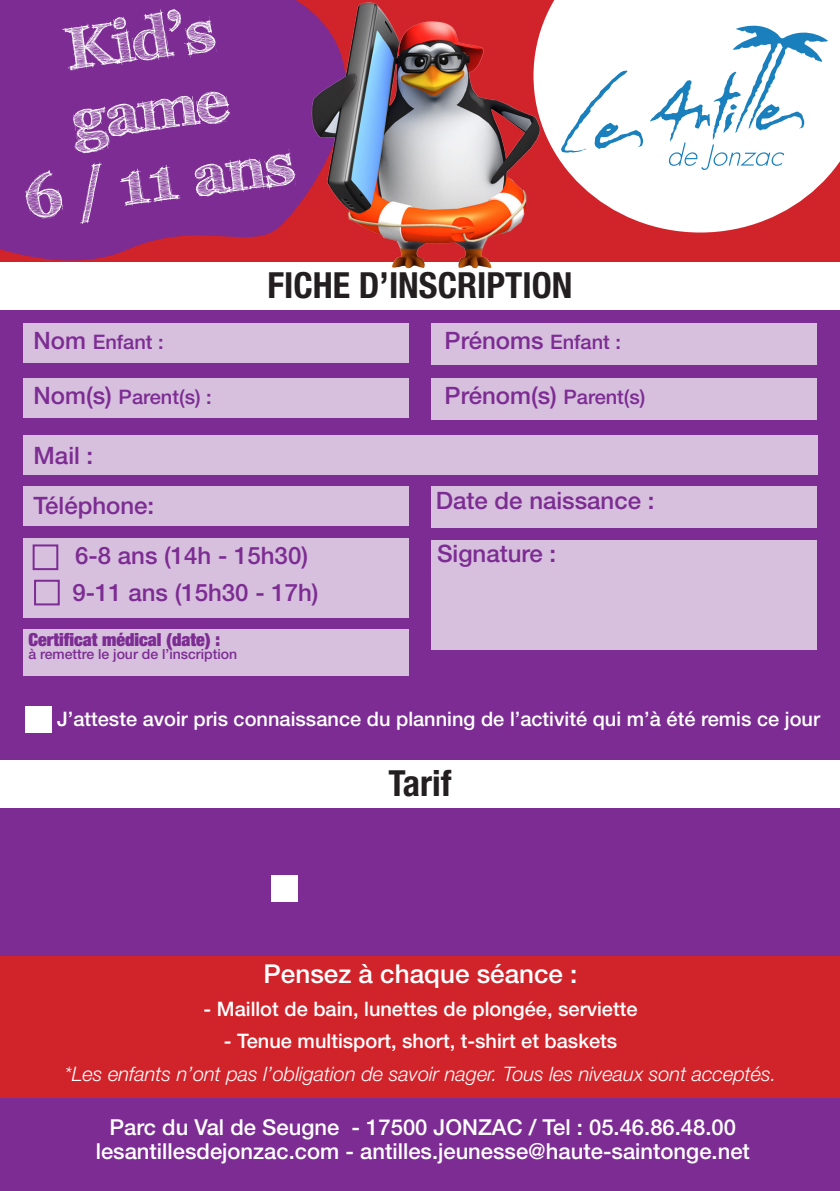
<style>
.page{position:relative;width:840px;height:1191px;background:#fff}
.page>*{position:absolute;margin:0;border:0;box-sizing:border-box;transform-origin:0 0}
.t1{font:700 59.2px/71.2px "FFF Tusj";color:#fff}
.t2{font:700 condensed 36px "Helvetica Neue LT Std";color:#231f20}
.t3{font:500 26px "Helvetica Neue LT Std";color:#fff}
.t4{font:500 24px "Helvetica Neue LT Std";color:#7c2c92}
.t5{font:500 22px "Helvetica Neue LT Std";color:#fff}
.t6{font:500 20px "Helvetica Neue LT Std";color:#fff}
.t7{font:italic 300 20px "Helvetica Neue LT Std";color:#fff}
.t8{font:500 20px "Helvetica Neue LT Std";color:#7c2c92}
.t9{font:900 condensed 18px "Helvetica Neue LT Std";color:#7c2c92}
.t10{font:500 14px "Helvetica Neue LT Std";color:#7c2c92}
.s1{font-size:24px}
.s2{font-size:20px}
</style>
<div class="page">
<div style="left:0;top:0;width:839px;height:265px;background:#d1232a"></div>
<div style="left:0;top:0;width:292px;height:261px;background:#7c2c92"></div>
<div style="left:0;top:262px;width:839px;height:929px;background:#7c2c92"></div>
<div style="left:0;top:262px;width:839px;height:47px;background:#fff"></div>
<div style="left:0;top:760px;width:839px;height:47px;background:#fff"></div>
<div style="left:23px;top:323px;width:385px;height:40px;background:#d7bfde"></div>
<div style="left:23px;top:378px;width:385px;height:40px;background:#d7bfde"></div>
<div style="left:431px;top:323px;width:385px;height:41px;background:#d7bfde"></div>
<div style="left:431px;top:378px;width:385px;height:41px;background:#d7bfde"></div>
<div style="left:0;top:956px;width:839px;height:142px;background:#d1232a"></div>
<svg style="left:570px;top:0;width:269px;height:232px;fill:#fff"></svg>
<svg style="left:570px;top:71px;width:72px;height:82px"></svg>
<svg style="left:649px;top:20px;width:178px;height:150px"></svg>
<img style="left:292px;top:0;width:278px;height:269px">
<div style="left:23px;top:486px;width:385px;height:40px;background:#d7bfde"></div>
<div style="left:23px;top:435px;width:793px;height:40px;background:#d7bfde"></div>
<div style="left:23px;top:629px;width:385px;height:47px;background:#d7bfde"></div>
<div style="left:23px;top:539px;width:385px;height:79px;background:#d7bfde"></div>
<div style="left:431px;top:540px;width:385px;height:110px;background:#d7bfde"></div>
<div style="left:431px;top:486px;width:385px;height:42px;background:#d7bfde"></div>
<div style="left:33px;top:544px;width:25px;height:26px;border:2px solid #7c2c92"></div>
<div style="left:34px;top:580px;width:26px;height:25px;border:2px solid #7c2c92"></div>
<div style="left:271px;top:875px;width:26px;height:26px;background:#fff"></div>
<div style="left:26px;top:706px;width:26px;height:26px;background:#fff"></div>
<p class="t1" style="left:58px;top:14px;width:159px;rotate:-7deg">Kid’s game</p>
<p class="t1" style="left:20px;top:161px;width:272px;rotate:-7deg">6 / 11 ans</p>
<p class="t8" style="left:34px;top:330px;width:131px"><span class="s1">Nom</span> Enfant :</p>
<p class="t8" style="left:34px;top:385px;width:179px"><span class="s1">Nom(s)</span> Parent(s) :</p>
<p class="t2" style="left:267px;top:263px;width:306px">FICHE D’INSCRIPTION</p>
<p class="t4" style="left:444px;top:326px;width:178px">Prénoms <span class="s2">Enfant :</span></p>
<p class="t4" style="left:444px;top:381px;width:202px">Prénom(s) <span class="s2">Parent(s)</span></p>
<p class="t4" style="left:34px;top:441px;width:61px">Mail :</p>
<p class="t4" style="left:34px;top:491px;width:122px">Téléphone:</p>
<p class="t4" style="left:75px;top:541px;width:234px">6-8 ans (14h - 15h30)</p>
<p class="t4" style="left:72px;top:578px;width:247px">9-11 ans (15h30 - 17h)</p>
<p class="t9" style="left:28px;top:628px;width:193px">Certificat médical (date) :</p>
<p class="t10" style="left:28px;top:645px;width:210px">à remettre le jour de l’inscription</p>
<p class="t4" style="left:435px;top:486px;width:220px">Date de naissance :</p>
<p class="t4" style="left:437px;top:539px;width:121px">Signature :</p>
<p class="t6" style="left:57px;top:706px;width:764px">J’atteste avoir pris connaissance du planning de l’activité qui m’à été remis ce jour</p>
<p class="t2" style="left:388px;top:761px;width:65px">Tarif</p>
<p class="t3" style="left:263px;top:958px;width:315px">Pensez à chaque séance :</p>
<p class="t6" style="left:203px;top:996px;width:435px">- Maillot de bain, lunettes de plongée, serviette</p>
<p class="t6" style="left:224px;top:1029px;width:395px">- Tenue multisport, short, t-shirt et baskets</p>
<p class="t7" style="left:65px;top:1062px;width:712px">*Les enfants n’ont pas l’obligation de savoir nager. Tous les niveaux sont acceptés.</p>
<p class="t5" style="left:109px;top:1114px;width:627px">Parc du Val de Seugne - 17500 JONZAC / Tel : 05.46.86.48.00</p>
<p class="t5" style="left:96px;top:1138px;width:655px">lesantillesdejonzac.com - antilles.jeunesse@haute-saintonge.net</p>
</div>
